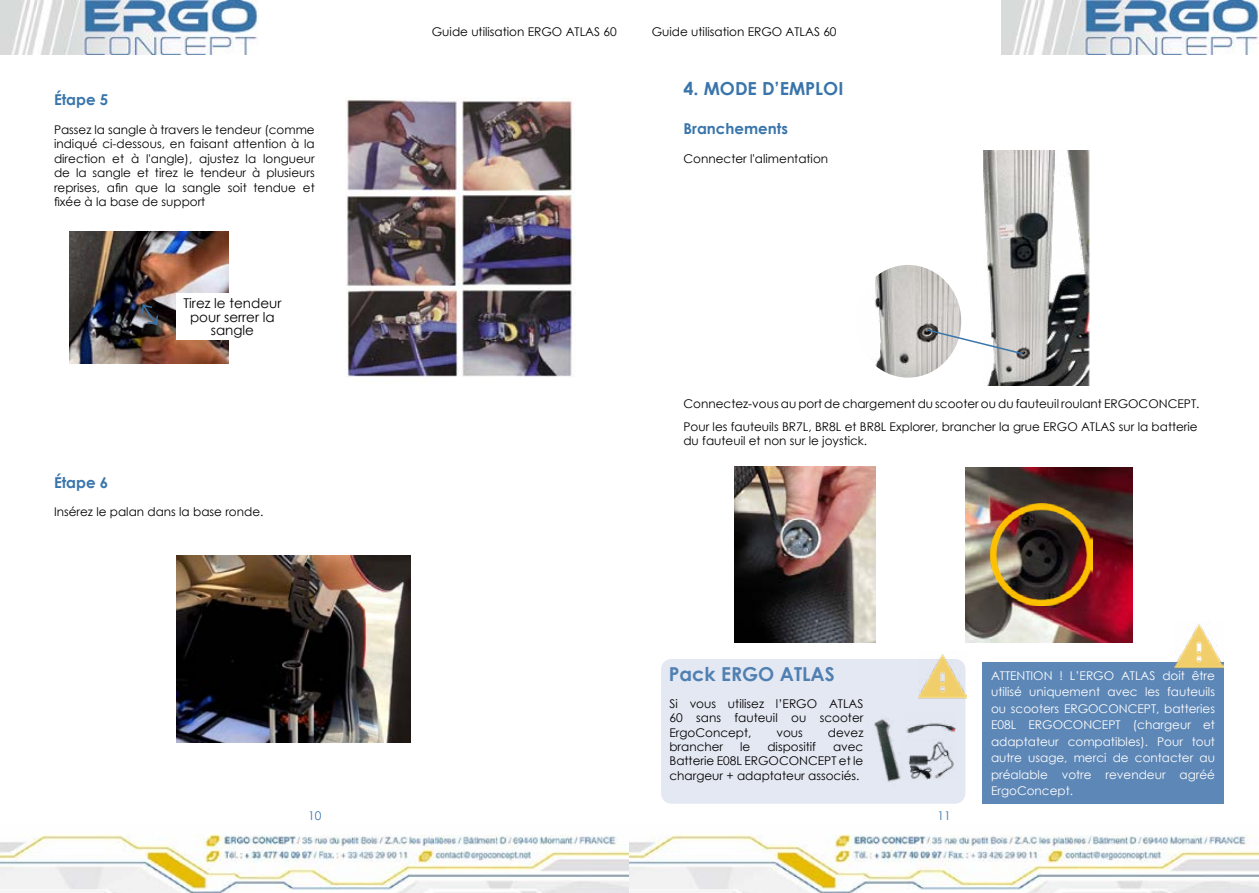
<style>
.page{position:relative;width:1259px;height:893px;background:#fff}
.page>*{position:absolute;margin:0;border:0;box-sizing:border-box;transform-origin:0 0}
.t1{font:700 19.2px "Century Gothic";color:#507fb2}
.t2{font:700 18px "Century Gothic";color:#3975ab}
.t3{font:700 15px "Century Gothic";color:#3975ab}
.t4{font:13.5px/13.5px "Century Gothic";color:#000;text-align:center}
.t5{font:12px/14.4px "Century Gothic";color:#000;text-align:justify}
.t6{font:12px/16.5px "Century Gothic";color:#fff;text-align:justify}
.t7{font:12px "Century Gothic";color:#3975ab}
</style>
<div class="page">
<img style="left:0;top:0;width:258px;height:54px">
<img style="left:1001px;top:0;width:258px;height:54px">
<img style="left:0;top:834px;width:1259px;height:59px">
<img style="left:345px;top:98px;width:230px;height:279px">
<img style="left:177px;top:556px;width:234px;height:186px">
<img style="left:69px;top:231px;width:159px;height:133px">
<svg style="left:140px;top:303px;width:19px;height:23px"></svg>
<div style="left:177px;top:293px;width:111px;height:47px;background:#fff"></div>
<img style="left:734px;top:467px;width:142px;height:175px">
<img style="left:965px;top:467px;width:168px;height:175px">
<img style="left:990px;top:503px;width:102px;height:103px">
<img style="left:983px;top:151px;width:107px;height:235px">
<img style="left:874px;top:265px;width:87px;height:113px">
<svg style="left:926px;top:328px;width:97px;height:27px"></svg>
<div style="left:661px;top:659px;width:304px;height:145px;background:#e4e8f3;border-radius:10px"></div>
<img style="left:918px;top:654px;width:48px;height:46px">
<div style="left:982px;top:662px;width:241px;height:142px;background:#5d87b7"></div>
<img style="left:1175px;top:624px;width:48px;height:45px">
<img style="left:874px;top:718px;width:37px;height:64px">
<img style="left:905px;top:718px;width:50px;height:21px">
<img style="left:900px;top:739px;width:54px;height:40px">
<p class="t3" style="left:54px;top:88px;width:56px">Étape 5</p>
<p class="t5" style="left:54px;top:122px;width:262px">Passez la sangle à travers le tendeur (comme indiqué ci-dessous, en faisant attention à la direction et à l'angle), ajustez la longueur de la sangle et tirez le tendeur à plusieurs reprises, afin que la sangle soit tendue et fixée à la base de support</p>
<p class="t4" style="left:183px;top:297px;width:99px">Tirez le tendeur pour serrer la sangle</p>
<p class="t3" style="left:54px;top:471px;width:56px">Étape 6</p>
<p class="t5" style="left:54px;top:505px;width:211px">Insérez le palan dans la base ronde.</p>
<p class="t5" style="left:432px;top:24px;width:186px">Guide utilisation ERGO ATLAS 60</p>
<p class="t5" style="left:652px;top:24px;width:186px">Guide utilisation ERGO ATLAS 60</p>
<h2 class="t2" style="left:683px;top:75px;width:161px">4. MODE D’EMPLOI</h2>
<p class="t3" style="left:683px;top:118px;width:106px">Branchements</p>
<p class="t5" style="left:683px;top:152px;width:146px">Connecter l'alimentation</p>
<p class="t5" style="left:683px;top:397px;width:517px">Connectez-vous au port de chargement du scooter ou du fauteuil roulant ERGOCONCEPT.</p>
<p class="t5" style="left:683px;top:419px;width:516px">Pour les fauteuils BR7L, BR8L et BR8L Explorer, brancher la grue ERGO ATLAS sur la batterie du fauteuil et non sur le joystick.</p>
<h1 class="t1" style="left:669px;top:659px;width:167px">Pack ERGO ATLAS</h1>
<p class="t5" style="left:669px;top:696px;width:195px">Si vous utilisez l’ERGO ATLAS 60 sans fauteuil ou scooter ErgoConcept,</p>
<p class="t5" style="left:776px;top:725px;width:28px">vous</p>
<p class="t5" style="left:828px;top:725px;width:37px">devez</p>
<p class="t5" style="left:669px;top:739px;width:55px">brancher</p>
<p class="t5" style="left:740px;top:739px;width:12px">le</p>
<p class="t5" style="left:767px;top:739px;width:50px">dispositif</p>
<p class="t5" style="left:669px;top:739px;width:195px;text-indent:164px">avec Batterie E08L ERGOCONCEPT et le chargeur + adaptateur associés.</p>
<p class="t6" style="left:991px;top:667px;width:225px">ATTENTION ! L’ERGO ATLAS doit être utilisé uniquement avec les fauteuils ou scooters ERGOCONCEPT, batteries E08L ERGOCONCEPT (chargeur et adaptateur compatibles). Pour tout autre usage, merci de contacter au préalable votre revendeur agréé ErgoConcept.</p>
<p class="t7" style="left:308px;top:807px;width:15px">10</p>
<p class="t7" style="left:937px;top:807px;width:15px">11</p>
</div>
